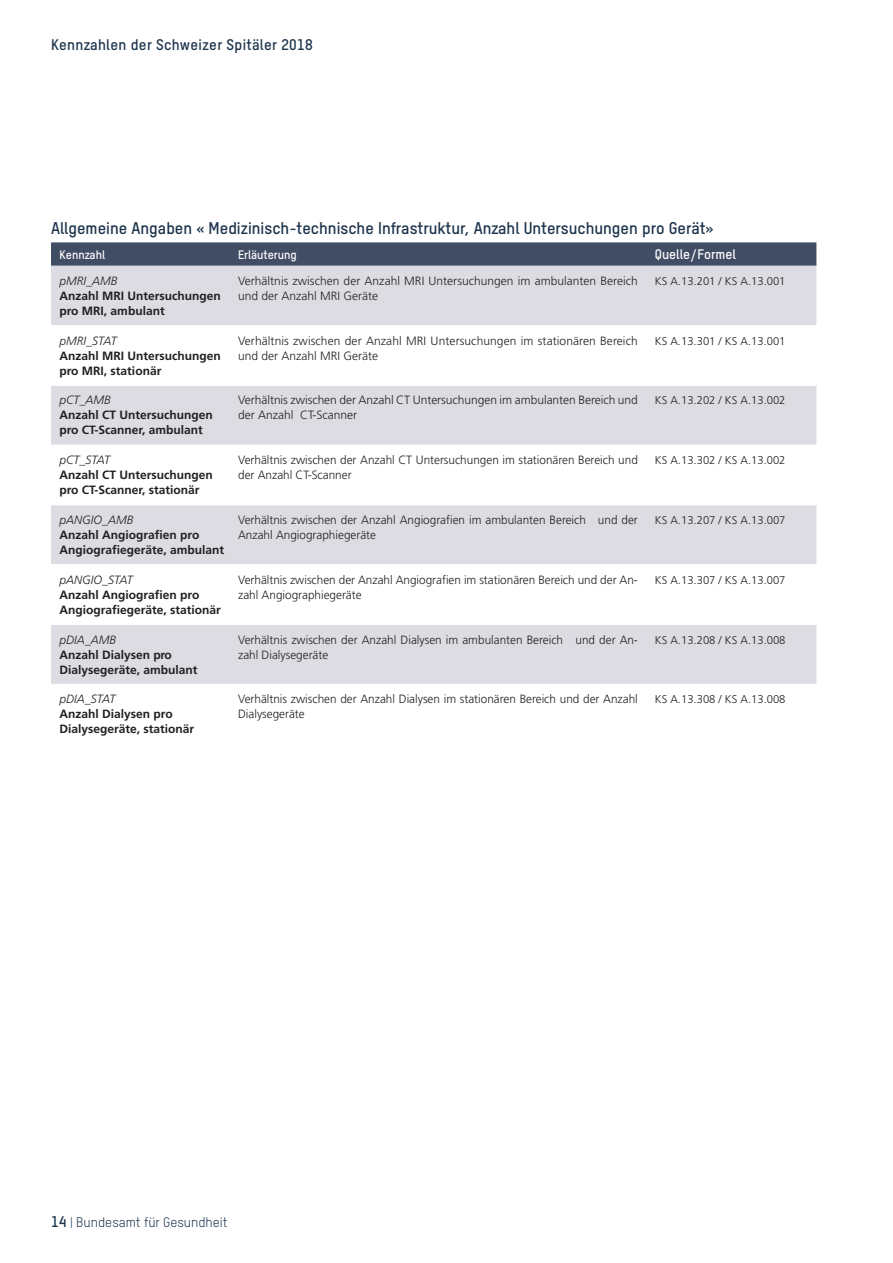
<style>
.page{position:relative;width:893px;height:1263px;background:#fff}
.page>*{position:absolute;margin:0;border:0;box-sizing:border-box;transform-origin:0 0}
.t1{font:16.5px "T Star Bold";color:#1d344c}
.t2{font:15px "T Star Bold";letter-spacing:.02em;color:#1d344c}
.t3{font:13.5px "T Star Regular";color:#1d344c}
.t4{font:13.5px "T Star Bold";color:#fff}
.t5{font:300 12px/15px "Frutiger";color:#231f20}
.t6{font:700 12px/15px "Frutiger";color:#231f20}
.t7{font:italic 300 12px "Frutiger";color:#231f20}
.t8{font:12px "T Star Bold";color:#fff}
.t9{font:300 11.25px "Frutiger";color:#231f20}
.s1{font-family:"T Star Bold";font-size:15px}
</style>
<div class="page">
<svg style="left:51px;top:242px;width:765px;height:24px;background:#465268"></svg>
<svg style="left:51px;top:266px;width:765px;height:418px;fill:#dddce2"></svg>
<hr style="left:51px;top:325px;width:179px;height:1px;background:#fff">
<hr style="left:230px;top:325px;width:412px;height:1px;background:#fff">
<hr style="left:642px;top:325px;width:174px;height:1px;background:#fff">
<hr style="left:51px;top:385px;width:179px;height:1px;background:#fff">
<hr style="left:230px;top:385px;width:412px;height:1px;background:#fff">
<hr style="left:642px;top:385px;width:174px;height:1px;background:#fff">
<hr style="left:51px;top:445px;width:179px;height:1px;background:#fff">
<hr style="left:230px;top:445px;width:412px;height:1px;background:#fff">
<hr style="left:642px;top:445px;width:174px;height:1px;background:#fff">
<hr style="left:51px;top:504px;width:179px;height:1px;background:#fff">
<hr style="left:230px;top:504px;width:412px;height:1px;background:#fff">
<hr style="left:642px;top:504px;width:174px;height:1px;background:#fff">
<hr style="left:51px;top:564px;width:179px;height:1px;background:#fff">
<hr style="left:230px;top:564px;width:412px;height:1px;background:#fff">
<hr style="left:642px;top:564px;width:174px;height:1px;background:#fff">
<hr style="left:51px;top:624px;width:179px;height:1px;background:#fff">
<hr style="left:230px;top:624px;width:412px;height:1px;background:#fff">
<hr style="left:642px;top:624px;width:174px;height:1px;background:#fff">
<p class="t2" style="left:51px;top:35px;width:263px">Kennzahlen der Schweizer Spitäler 2018</p>
<h1 class="t1" style="left:51px;top:218px;width:664px">Allgemeine Angaben « Medizinisch-technische Infrastruktur, Anzahl Untersuchungen pro Gerät»</h1>
<p class="t8" style="left:60px;top:248px;width:47px">Kennzahl</p>
<p class="t8" style="left:238px;top:248px;width:60px">Erläuterung</p>
<p class="t4" style="left:655px;top:246px;width:83px">Quelle/Formel</p>
<p class="t7" style="left:60px;top:274px;width:60px">pMRI_AMB</p>
<p class="t6" style="left:60px;top:288px;width:163px">Anzahl MRI Untersuchungen pro MRI, ambulant</p>
<p class="t5" style="left:238px;top:273px;width:401px">Verhältnis zwischen der Anzahl MRI Untersuchungen im ambulanten Bereich und der Anzahl MRI Geräte</p>
<p class="t9" style="left:655px;top:275px;width:132px">KS A.13.201 / KS A.13.001</p>
<p class="t7" style="left:60px;top:334px;width:59px">pMRI_STAT</p>
<p class="t6" style="left:60px;top:348px;width:163px">Anzahl MRI Untersuchungen pro MRI, stationär</p>
<p class="t7" style="left:60px;top:393px;width:53px">pCT_AMB</p>
<p class="t6" style="left:60px;top:408px;width:155px">Anzahl CT Untersuchungen pro CT-Scanner, ambulant</p>
<p class="t7" style="left:60px;top:453px;width:52px">pCT_STAT</p>
<p class="t6" style="left:60px;top:467px;width:155px">Anzahl CT Untersuchungen pro CT-Scanner, stationär</p>
<p class="t7" style="left:60px;top:513px;width:76px">pANGIO_AMB</p>
<p class="t6" style="left:60px;top:527px;width:166px">Anzahl Angiografien pro<br>Angiografiegeräte, ambulant</p>
<p class="t7" style="left:60px;top:573px;width:75px">pANGIO_STAT</p>
<p class="t6" style="left:60px;top:587px;width:163px">Anzahl Angiografien pro<br>Angiografiegeräte, stationär</p>
<p class="t7" style="left:60px;top:632px;width:58px">pDIA_AMB</p>
<p class="t6" style="left:60px;top:647px;width:140px">Anzahl Dialysen pro<br>Dialysegeräte, ambulant</p>
<p class="t7" style="left:60px;top:692px;width:57px">pDIA_STAT</p>
<p class="t6" style="left:60px;top:706px;width:136px">Anzahl Dialysen pro<br>Dialysegeräte, stationär</p>
<p class="t5" style="left:238px;top:333px;width:401px">Verhältnis zwischen der Anzahl MRI Untersuchungen im stationären Bereich und der Anzahl MRI Geräte</p>
<p class="t9" style="left:655px;top:334px;width:132px">KS A.13.301 / KS A.13.001</p>
<p class="t5" style="left:238px;top:393px;width:401px">Verhältnis zwischen der Anzahl CT Untersuchungen im ambulanten Bereich und der Anzahl CT-Scanner</p>
<p class="t9" style="left:655px;top:394px;width:132px">KS A.13.202 / KS A.13.002</p>
<p class="t5" style="left:238px;top:453px;width:401px">Verhältnis zwischen der Anzahl CT Untersuchungen im stationären Bereich und der Anzahl CT-Scanner</p>
<p class="t9" style="left:655px;top:454px;width:132px">KS A.13.302 / KS A.13.002</p>
<p class="t5" style="left:238px;top:512px;width:401px">Verhältnis zwischen der Anzahl Angiografien im ambulanten Bereich und der<br>Anzahl Angiographiegeräte</p>
<p class="t9" style="left:655px;top:514px;width:132px">KS A.13.207 / KS A.13.007</p>
<p class="t5" style="left:238px;top:572px;width:401px">Verhältnis zwischen der Anzahl Angiografien im stationären Bereich und der An&shy;zahl Angiographiegeräte</p>
<p class="t9" style="left:655px;top:573px;width:132px">KS A.13.307 / KS A.13.007</p>
<p class="t5" style="left:238px;top:632px;width:401px">Verhältnis zwischen der Anzahl Dialysen im ambulanten Bereich und der An&shy;zahl Dialysegeräte</p>
<p class="t9" style="left:655px;top:633px;width:132px">KS A.13.208 / KS A.13.008</p>
<p class="t5" style="left:238px;top:692px;width:401px">Verhältnis zwischen der Anzahl Dialysen im stationären Bereich und der Anzahl<br>Dialysegeräte</p>
<p class="t9" style="left:655px;top:693px;width:132px">KS A.13.308 / KS A.13.008</p>
<p class="t3" style="left:51px;top:1214px;width:178px"><span class="s1">14</span> | Bundesamt für Gesundheit</p>
</div>
